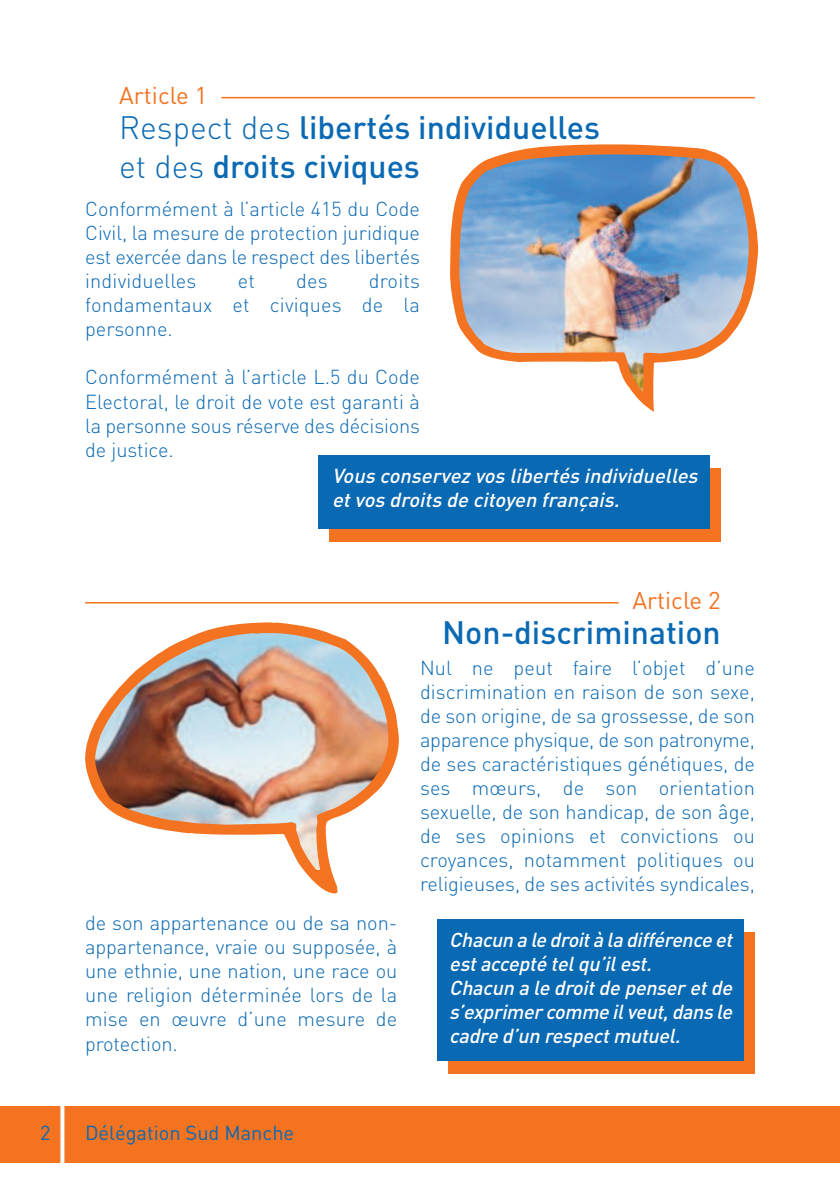
<style>
.page{position:relative;width:840px;height:1191px;background:#fff}
.page>*{position:absolute;margin:0;border:0;box-sizing:border-box;transform-origin:0 0}
.t1{font:500 32px/39.2px "DIN";color:#0a69b3}
.t2{font:24px "DIN";color:#f47321}
.t3{font:300 20px/24px "DIN";letter-spacing:-.005em;color:#0a69b3;text-align:justify}
.t4{font:italic 500 20px/24px "DIN";letter-spacing:-.01em;color:#fff}
.t5{font:20px "DIN";color:#0a69b3}
.s1{font-weight:300}
</style>
<div class="page">
<hr style="left:221px;top:97px;width:533px;height:1px;background:#f47321">
<div style="left:0;top:1106px;width:839px;height:56px;background:#f47321"></div>
<hr style="left:85px;top:602px;width:533px;height:1px;background:#f47321">
<svg style="left:60px;top:1106px;width:4px;height:57px"></svg>
<svg style="left:85px;top:622px;width:313px;height:271px"></svg>
<img style="left:95px;top:633px;width:293px;height:240px">
<div style="left:329px;top:468px;width:391px;height:73px;background:#f47321"></div>
<div style="left:318px;top:455px;width:391px;height:74px;background:#0a69b3"></div>
<svg style="left:450px;top:144px;width:307px;height:268px"></svg>
<img style="left:459px;top:154px;width:289px;height:237px">
<div style="left:448px;top:931px;width:306px;height:142px;background:#f47321"></div>
<div style="left:437px;top:919px;width:306px;height:142px;background:#0a69b3"></div>
<p class="t5" style="left:40px;top:1121px;width:12px">2</p>
<p class="t2" style="left:119px;top:81px;width:90px">Article 1</p>
<h1 class="t1" style="left:119px;top:108px;width:482px"><span class="s1">Respect des</span> libertés individuelles <span class="s1">et des</span> droits civiques</h1>
<p class="t3" style="left:85px;top:197px;width:336px">Conformément à l’article 415 du Code Civil, la mesure de protection juridique est exercée dans le respect des libertés individuelles</p>
<p class="t3" style="left:85px;top:269px;width:336px;text-indent:283px">droits fondamentaux et civiques de la personne.</p>
<p class="t3" style="left:85px;top:365px;width:336px">Conformément à l’article L.5 du Code Electoral, le droit de vote est garanti à la personne sous réserve des décisions de justice.</p>
<p class="t3" style="left:238px;top:269px;width:19px">et</p>
<p class="t3" style="left:296px;top:269px;width:33px">des</p>
<p class="t4" style="left:332px;top:464px;width:371px">Vous conservez vos libertés individuelles et vos droits de citoyen français.</p>
<p class="t2" style="left:632px;top:586px;width:90px">Article 2</p>
<h1 class="t1" style="left:442px;top:613px;width:280px">Non-discrimination</h1>
<p class="t3" style="left:85px;top:911px;width:313px">de son appartenance ou de sa non&shy;appartenance, vraie ou supposée, à une ethnie, une nation, une race ou une religion déterminée lors de la mise en œuvre d’une mesure de protection.</p>
<p class="t3" style="left:420px;top:656px;width:336px">Nul ne peut faire l’objet d’une discrimination en raison de son sexe, de son origine, de sa grossesse, de son apparence physique, de son patronyme, de ses caractéristiques génétiques, de ses mœurs, de son orientation sexuelle, de son handicap, de son âge, de ses opinions et convictions ou croyances, notamment politiques ou religieuses, de ses activités syndicales,</p>
<p class="t4" style="left:449px;top:928px;width:288px">Chacun a le droit à la différence et est accepté tel qu’il est.<br>Chacun a le droit de penser et de s’exprimer comme il veut, dans le cadre d’un respect mutuel.</p>
<p class="t5" style="left:85px;top:1121px;width:210px">Délégation Sud Manche</p>
</div>
